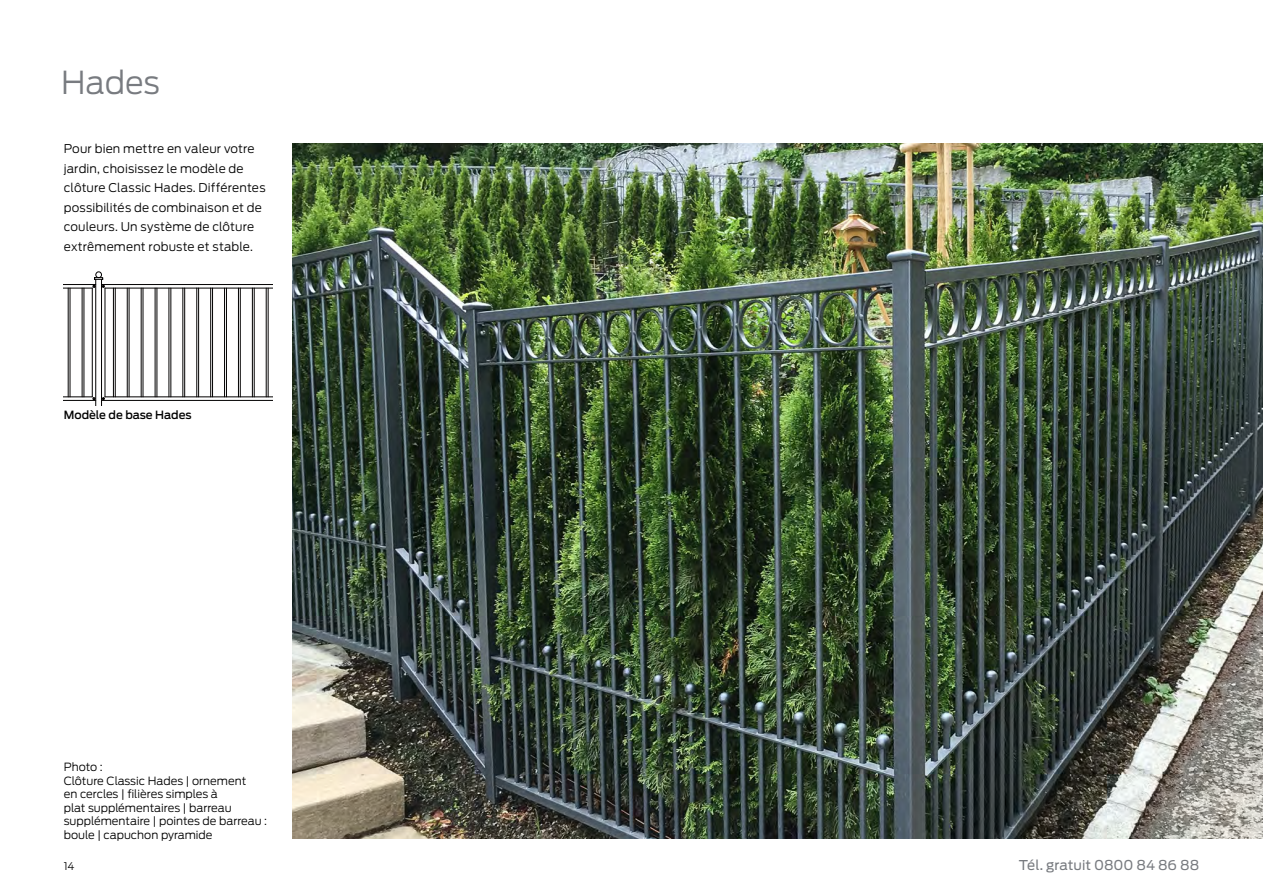
<style>
.page{position:relative;width:1263px;height:893px;background:#fff}
.page>*{position:absolute;margin:0;border:0;box-sizing:border-box;transform-origin:0 0}
.t1{font:300 31.5px "Antenna";letter-spacing:-.005em;color:#787b80}
.t2{font:13.5px "Antenna";letter-spacing:-.005em;color:#787b80}
.t3{font:300 12px/19.5px "Antenna";letter-spacing:.01em;color:#000}
.t4{font:300 11.25px/13.5px "Antenna";color:#000}
.t5{font:500 11.25px "Antenna";color:#000}
.t6{font:300 10.5px "Antenna";color:#000}
</style>
<div class="page">
<img style="left:292px;top:144px;width:971px;height:695px">
<hr style="left:105px;top:288px;width:167px;height:1px;background:#020000">
<hr style="left:102px;top:284px;width:170px;height:1px;background:#020000">
<hr style="left:102px;top:400px;width:170px;height:1px;background:#020000">
<hr style="left:105px;top:397px;width:167px;height:1px;background:#020000">
<hr style="left:379px;top:288px;width:1px;height:109px;background:#020000">
<hr style="left:377px;top:288px;width:1px;height:109px;background:#020000">
<hr style="left:365px;top:288px;width:1px;height:109px;background:#020000">
<hr style="left:363px;top:288px;width:1px;height:109px;background:#020000">
<svg style="left:64px;top:271px;width:47px;height:134px"></svg>
<hr style="left:351px;top:288px;width:1px;height:109px;background:#020000">
<hr style="left:349px;top:288px;width:1px;height:109px;background:#020000">
<hr style="left:337px;top:288px;width:1px;height:109px;background:#020000">
<hr style="left:335px;top:288px;width:1px;height:109px;background:#020000">
<hr style="left:323px;top:288px;width:1px;height:109px;background:#020000">
<hr style="left:322px;top:288px;width:1px;height:109px;background:#020000">
<hr style="left:310px;top:288px;width:1px;height:109px;background:#020000">
<hr style="left:308px;top:288px;width:1px;height:109px;background:#020000">
<hr style="left:296px;top:288px;width:1px;height:109px;background:#020000">
<hr style="left:294px;top:288px;width:1px;height:109px;background:#020000">
<hr style="left:282px;top:288px;width:1px;height:109px;background:#020000">
<hr style="left:280px;top:288px;width:1px;height:109px;background:#020000">
<hr style="left:268px;top:288px;width:1px;height:109px;background:#020000">
<hr style="left:266px;top:288px;width:1px;height:109px;background:#020000">
<hr style="left:254px;top:288px;width:1px;height:109px;background:#020000">
<hr style="left:252px;top:288px;width:1px;height:109px;background:#020000">
<hr style="left:240px;top:288px;width:1px;height:109px;background:#020000">
<hr style="left:238px;top:288px;width:1px;height:109px;background:#020000">
<hr style="left:226px;top:288px;width:1px;height:109px;background:#020000">
<hr style="left:224px;top:288px;width:1px;height:109px;background:#020000">
<hr style="left:212px;top:288px;width:1px;height:109px;background:#020000">
<hr style="left:210px;top:288px;width:1px;height:109px;background:#020000">
<hr style="left:198px;top:288px;width:1px;height:109px;background:#020000">
<hr style="left:197px;top:288px;width:1px;height:109px;background:#020000">
<hr style="left:184px;top:288px;width:1px;height:109px;background:#020000">
<hr style="left:183px;top:288px;width:1px;height:109px;background:#020000">
<hr style="left:171px;top:288px;width:1px;height:109px;background:#020000">
<hr style="left:169px;top:288px;width:1px;height:109px;background:#020000">
<hr style="left:157px;top:288px;width:1px;height:109px;background:#020000">
<hr style="left:155px;top:288px;width:1px;height:109px;background:#020000">
<hr style="left:143px;top:288px;width:1px;height:109px;background:#020000">
<hr style="left:141px;top:288px;width:1px;height:109px;background:#020000">
<hr style="left:129px;top:288px;width:1px;height:109px;background:#020000">
<hr style="left:127px;top:288px;width:1px;height:109px;background:#020000">
<hr style="left:115px;top:288px;width:1px;height:109px;background:#020000">
<hr style="left:113px;top:288px;width:1px;height:109px;background:#020000">
<hr style="left:410px;top:288px;width:1px;height:109px;background:#020000">
<hr style="left:408px;top:288px;width:1px;height:109px;background:#020000">
<hr style="left:84px;top:288px;width:1px;height:109px;background:#020000">
<hr style="left:82px;top:288px;width:1px;height:109px;background:#020000">
<hr style="left:70px;top:288px;width:1px;height:109px;background:#020000">
<hr style="left:68px;top:288px;width:1px;height:109px;background:#020000">
<hr style="left:387px;top:288px;width:1px;height:109px;background:#020000">
<hr style="left:400px;top:288px;width:1px;height:109px;background:#020000">
<hr style="left:92px;top:288px;width:1px;height:109px;background:#020000">
<hr style="left:105px;top:288px;width:1px;height:109px;background:#020000">
<hr style="left:64px;top:288px;width:1px;height:109px;background:#020000">
<h1 class="t1" style="left:61px;top:64px;width:101px">Hades</h1>
<p class="t3" style="left:64px;top:139px;width:203px">Pour bien mettre en valeur votre jardin, choisissez le modèle de clôture Classic Hades. Différentes possibilités de combinaison et de couleurs. Un système de clôture extrêmement robuste et stable.</p>
<p class="t5" style="left:64px;top:408px;width:129px">Modèle de base Hades</p>
<p class="t4" style="left:64px;top:761px;width:205px">Photo :<br>Clôture Classic Hades | ornement<br>en cercles | filières simples à<br>plat supplémentaires | barreau supplémentaire | pointes de barreau : boule | capuchon pyramide</p>
<p class="t6" style="left:64px;top:860px;width:12px">14</p>
<p class="t2" style="left:1019px;top:857px;width:182px">Tél. gratuit 0800 84 86 88</p>
</div>
